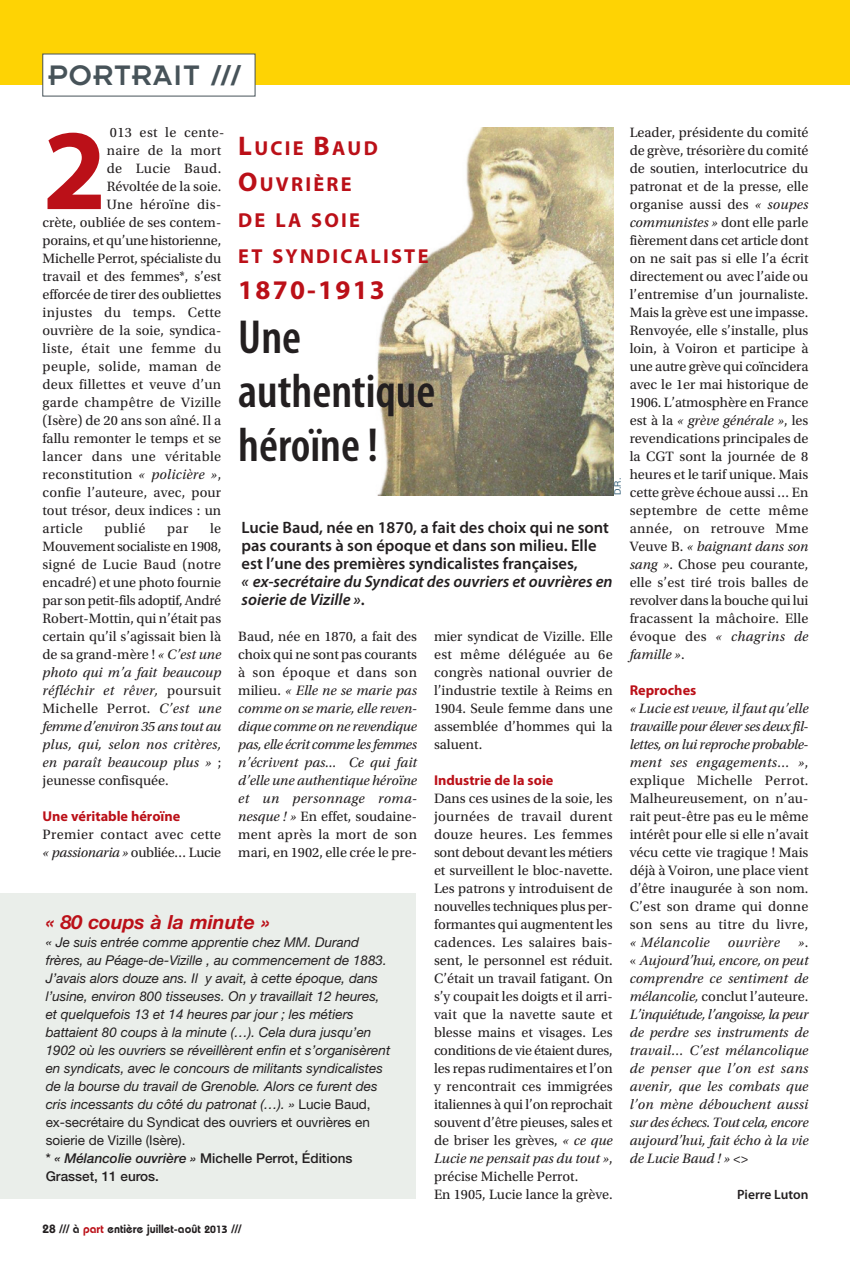
<style>
.page{position:relative;width:851px;height:1263px;background:#fff}
.page>*{position:absolute;margin:0;border:0;box-sizing:border-box;transform-origin:0 0}
.t1{font:700 115.65px "Myriad Pro";color:#bb1018}
.t2{font:600 condensed 48px/54px "Myriad Pro";color:#231f20}
.t3{font:31.05px "Insignia LT Std";letter-spacing:.035em;color:#475359}
.t4{font:700 27px "Myriad Pro";letter-spacing:.085em;color:#bb1018}
.t5{font:700 20.25px/36px "Myriad Pro";letter-spacing:.11em;color:#bb1018}
.t6{font:italic 700 19.5px "Helvetica Neue LT Std";color:#bb1018}
.t7{font:600 16.5px/18px "Myriad Pro";color:#231f20}
.t8{font:italic 600 16.5px/18px "Myriad Pro";color:#231f20}
.t9{font:14.25px/18px "Utopia Std";color:#231f20;text-align:justify}
.t10{font:italic 14.25px/18px "Utopia Std";color:#231f20;text-align:justify}
.t11{font:14.25px/18px "Utopia Std";letter-spacing:.025em;color:#231f20}
.t12{font:700 14.25px "Myriad Pro";color:#bb1018}
.t13{font:14.25px "Utopia Std";letter-spacing:-.02em;color:#231f20}
.t14{font:14.25px "Utopia Std";letter-spacing:.02em;color:#231f20}
.t15{font:italic 14.25px "Utopia Std";letter-spacing:.025em;color:#231f20}
.t16{font:italic 13.5px/18px "Helvetica Neue LT Std";color:#231f20}
.t17{font:600 13.5px "Myriad Pro";color:#231f20}
.t18{font:600 12px "Bauhaus Std";color:#231f20}
.t19{font:9px "Helvetica Neue LT Std";color:#37627b}
.s1{font-style:italic}
.s2{font-size:27px}
.s3{font-style:normal}
.s4{font-weight:500;font-style:normal}
.s5{font-weight:500}
.s6{color:#bb1018}
.s7{font-size:10.5px}
</style>
<div class="page">
<div style="left:0;top:894px;width:415px;height:305px;background:#eaeeea"></div>
<div style="left:0;top:0;width:849px;height:85px;background:#fed304"></div>
<div style="left:43px;top:54px;width:212px;height:42px;background:#fff"></div>
<img style="left:377px;top:128px;width:236px;height:367px">
<h3 class="t3" style="left:48px;top:66px;width:194px">PORTRAIT ///</h3>
<p class="t9" style="left:629px;top:125px;width:180px">Leader, présidente du comité de grève, trésorière du comité de soutien, interlocutrice du patronat et de la presse, elle organise aussi des <span class="s1">« soupes communistes »</span> dont elle parle fièrement dans cet article dont on ne sait pas si elle l’a écrit directement ou avec l’aide ou l’entremise d’un journaliste.<br>Mais la grève est une impasse.<br>Renvoyée, elle s’installe, plus loin, à Voiron et participe à une autre grève qui coïncidera avec le 1er mai historique de 1906. L’atmosphère en France est à la <span class="s1">« grève générale »</span>, les revendications principales de la CGT sont la journée de 8 heures et le tarif unique. Mais cette grève échoue aussi … En septembre de cette même année, on retrouve Mme Veuve B. <span class="s1">« baignant dans son sang »</span>. Chose peu courante, elle s’est tiré trois balles de revolver dans la bouche qui lui fracassent la mâchoire. Elle évoque des <span class="s1">« chagrins de famille »</span>.</p>
<p class="t12" style="left:629px;top:685px;width:68px">Reproches</p>
<p class="t9" style="left:629px;top:701px;width:180px"><span class="s1">« Lucie est veuve, il faut qu’elle travaille pour élever ses deux fil&shy;lettes, on lui reproche probable&shy;ment ses engagements… »</span>, explique Michelle Perrot.<br>Malheureusement, on n’au&shy;rait peut-être pas eu le même intérêt pour elle si elle n’avait vécu cette vie tragique ! Mais déjà à Voiron, une place vient d’être inaugurée à son nom.<br>C’est son drame qui donne son sens au titre du livre,</p>
<p class="t15" style="left:629px;top:937px;width:81px">« Mélancolie</p>
<p class="t15" style="left:727px;top:937px;width:53px">ouvrière</p>
<p class="t11" style="left:110px;top:125px;width:116px">013 est le cente-</p>
<p class="t11" style="left:107px;top:143px;width:116px">naire de la mort</p>
<p class="t11" style="left:107px;top:161px;width:116px">de Lucie Baud.</p>
<p class="t9" style="left:107px;top:179px;width:116px">Révoltée de la soie.</p>
<p class="t11" style="left:107px;top:197px;width:116px">Une héroïne dis-</p>
<p class="t9" style="left:43px;top:215px;width:180px">crète, oubliée de ses contem-</p>
<p class="t13" style="left:43px;top:235px;width:180px">porains, et qu’une historienne,</p>
<p class="t9" style="left:43px;top:251px;width:180px">Michelle Perrot, spécialiste du</p>
<p class="t9" style="left:43px;top:269px;width:180px">travail et des femmes*, s’est</p>
<p class="t9" style="left:43px;top:287px;width:180px">efforcée de tirer des oubliettes</p>
<p class="t11" style="left:43px;top:305px;width:180px">injustes du temps. Cette</p>
<p class="t9" style="left:43px;top:323px;width:180px">ouvrière de la soie, syndica-</p>
<p class="t11" style="left:43px;top:341px;width:180px">liste, était une femme du</p>
<p class="t11" style="left:43px;top:359px;width:180px">peuple, solide, maman de</p>
<p class="t9" style="left:43px;top:377px;width:180px">deux fillettes et veuve d’un</p>
<p class="t11" style="left:43px;top:395px;width:180px">garde champêtre de Vizille</p>
<p class="t9" style="left:43px;top:413px;width:180px">(Isère) de 20 ans son aîné. Il a</p>
<p class="t9" style="left:43px;top:431px;width:180px">fallu remonter le temps et se</p>
<p class="t11" style="left:43px;top:449px;width:180px">lancer dans une véritable</p>
<p class="t14" style="left:43px;top:469px;width:180px">reconstitution <span class="s1">« policière »</span>,</p>
<p class="t9" style="left:43px;top:485px;width:180px">confie l’auteure, avec, pour</p>
<p class="t9" style="left:43px;top:503px;width:180px">tout trésor, deux indices : un</p>
<p class="t11" style="left:43px;top:521px;width:42px">article</p>
<p class="t9" style="left:105px;top:521px;width:42px">publié</p>
<p class="t9" style="left:167px;top:521px;width:23px">par</p>
<h1 class="t1" style="left:43px;top:127px;width:66px">2</h1>
<h3 class="t5" style="left:238px;top:132px;width:192px"><span class="s2">L</span>UCIE <span class="s2">B</span>AUD<br><span class="s2">O</span>UVRIÈRE<br>DE LA SOIE<br>ET SYNDICALISTE</h3>
<h3 class="t4" style="left:238px;top:280px;width:148px">1870-1913</h3>
<h2 class="t2" style="left:238px;top:314px;width:199px">Une authentique héroïne !</h2>
<p class="t19" style="left:614px;top:495px;width:19px;rotate:-90deg">D.R.</p>
<p class="t7" style="left:241px;top:520px;width:369px">Lucie Baud, née en 1870, a fait des choix qui ne sont pas courants à son époque et dans son milieu. Elle est l’une des premières syndicalistes françaises,</p>
<p class="t8" style="left:241px;top:574px;width:372px">« ex-secrétaire du Syndicat des ouvriers et ouvrières en soierie de Vizille »<span class="s3">.</span></p>
<p class="t9" style="left:43px;top:521px;width:180px;text-indent:167px">le Mouvement socialiste en 1908, signé de Lucie Baud (notre encadré) et une photo fournie par son petit-fils adoptif, André Robert-Mottin, qui n’était pas certain qu’il s’agissait bien là de sa grand-mère ! <span class="s1">« C’est une photo qui m’a fait beaucoup réfléchir et rêver,</span> poursuit Michelle Perrot. <span class="s1">C’est une femme d’environ 35 ans tout au plus, qui, selon nos critères, en paraît beaucoup plus »</span> ; jeunesse confisquée.</p>
<p class="t12" style="left:43px;top:811px;width:139px">Une véritable héroïne</p>
<p class="t11" style="left:43px;top:827px;width:180px">Premier contact avec cette <span class="s1">« passionaria »</span> oubliée… Lucie</p>
<p class="t10" style="left:238px;top:629px;width:180px"><span class="s3">Baud, née en 1870, a fait des choix qui ne sont pas courants à son époque et dans son milieu.</span> « Elle ne se marie pas comme on se marie, elle reven&shy;dique comme on ne revendique pas, elle écrit comme lesfemmes n’écrivent pas... Ce qui fait d’elle une authentique héroïne et un personnage roma&shy;nesque ! » <span class="s3">En effet, soudaine&shy;ment après la mort de son mari, en 1902, elle crée le pre-</span></p>
<p class="t9" style="left:434px;top:629px;width:180px">mier syndicat de Vizille. Elle est même déléguée au 6e congrès national ouvrier de l’industrie textile à Reims en 1904. Seule femme dans une assemblée d’hommes qui la saluent.</p>
<p class="t12" style="left:434px;top:775px;width:121px">Industrie de la soie</p>
<p class="t9" style="left:434px;top:791px;width:180px;text-align:left">Dans ces usines de la soie, les journées de travail durent douze heures. Les femmes sont debout devant les métiers et surveillent le bloc-navette.<br>Les patrons y introduisent de nouvelles techniques plus per&shy;formantes qui augmentent les cadences. Les salaires bais&shy;sent, le personnel est réduit.<br>C’était un travail fatigant. On s’y coupait les doigts et il arri&shy;vait que la navette saute et blesse mains et visages. Les conditions de vie étaient dures, les repas rudimentaires et l’on y rencontrait ces immigrées italiennes à qui l’on reprochait souvent d’être pieuses, sales et de briser les grèves, <span class="s1">« ce que<br>Lucie ne pensait pas du tout »</span>, précise Michelle Perrot.<br>En 1905, Lucie lance la grève.</p>
<h3 class="t6" style="left:46px;top:915px;width:226px">« 80 coups à la minute »</h3>
<p class="t16" style="left:46px;top:935px;width:346px">« Je suis entrée comme apprentie chez MM. Durand frères, au Péage-de-Vizille , au commencement de 1883.<br>J’avais alors douze ans. Il y avait, à cette époque, dans l’usine, environ 800 tisseuses. On y travaillait 12 heures, et quelquefois 13 et 14 heures par jour ; les métiers battaient 80 coups à la minute (…). Cela dura jusqu’en 1902 où les ouvriers se réveillèrent enfin et s’organisèrent en syndicats, avec le concours de militants syndicalistes de la bourse du travail de Grenoble. Alors ce furent des cris incessants du côté du patronat (…). » <span class="s3">Lucie Baud, ex-secrétaire du Syndicat des ouvriers et ouvrières en soierie de Vizille (Isère).<br></span><span class="s4">*</span> <span class="s5">« Mélancolie ouvrière »</span> <span class="s4">Michelle Perrot, Éditions Grasset, 11 euros.</span></p>
<p class="t10" style="left:629px;top:935px;width:180px;text-indent:168px">»<span class="s3">. «</span> Aujourd’hui, encore, on peut comprendre ce sentiment de mélancolie, <span class="s3">conclut l’auteure.<br></span>L’inquiétude, l’angoisse, la peur de perdre ses instruments de travail… C’est mélancolique de penser que l’on est sans avenir, que les combats que l’on mène débouchent aussi sur des échecs. Tout cela, encore aujourd’hui, fait écho à la vie de Lucie Baud ! » <span class="s3">&lt;&gt;</span></p>
<p class="t17" style="left:737px;top:1189px;width:73px">Pierre Luton</p>
<p class="t18" style="left:43px;top:1225px;width:200px">28 /// à <span class="s6">part</span> entière juillet-août <span class="s7">2013</span> ///</p>
</div>
